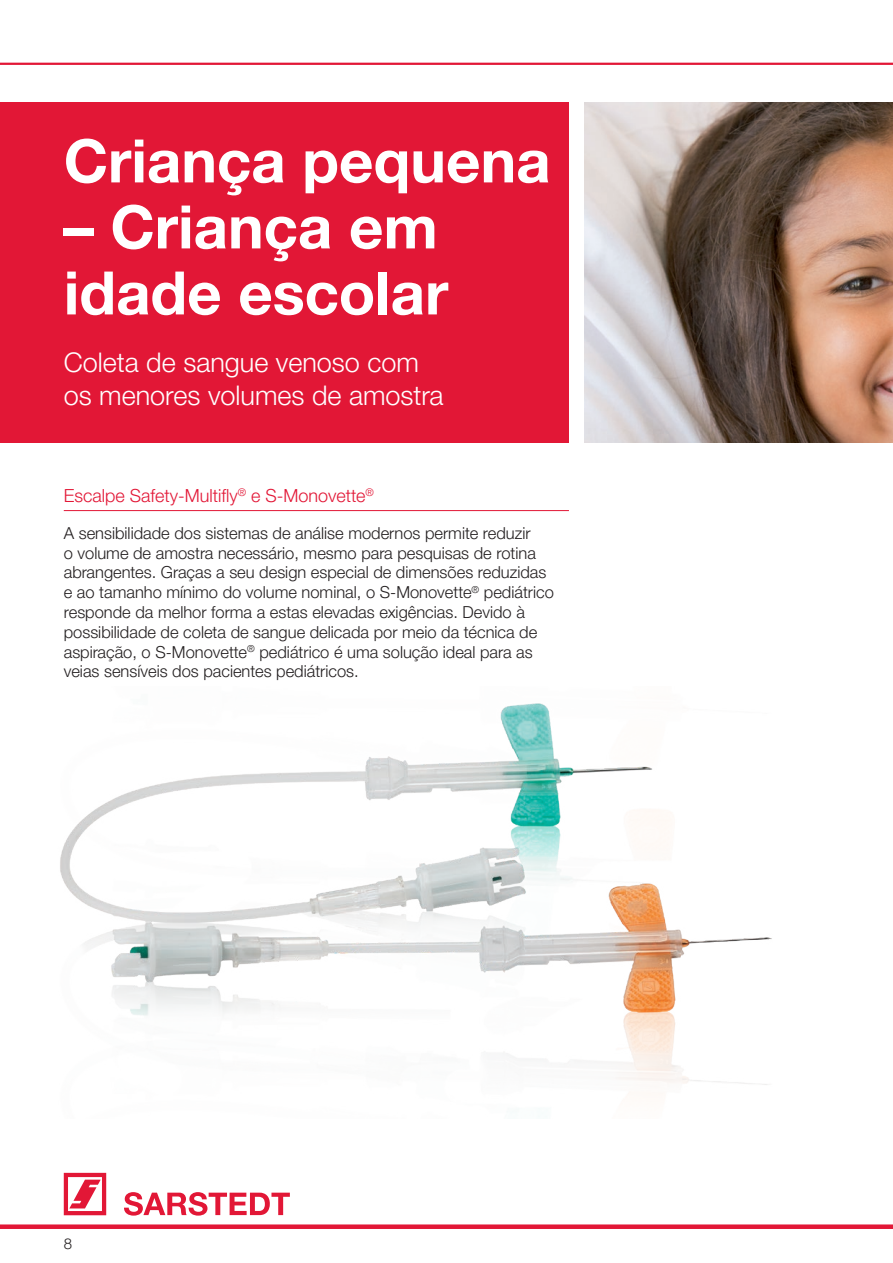
<style>
.page{position:relative;width:893px;height:1263px;background:#fff}
.page>*{position:absolute;margin:0;border:0;box-sizing:border-box;transform-origin:0 0}
.t1{font:700 60px/66px "Helvetica Neue LTW1 G";color:#fff}
.t2{font:300 27px/32.4px "Helvetica Neue LTW1 G";color:#fff}
.t3{font:300 18px "Helvetica Neue LTW1 G";color:#e21736}
.t4{font:300 16.5px/19.8px "Helvetica Neue LTW1 G";color:#231f20}
.t5{font:300 15px "Helvetica Neue LTW1 G";color:#231f20}
</style>
<div class="page">
<div style="left:0;top:1224px;width:893px;height:5px;background:#e21736"></div>
<svg style="left:64px;top:1173px;width:42px;height:42px"></svg>
<svg style="left:124px;top:1192px;width:166px;height:23px"></svg>
<img style="left:60px;top:703px;width:712px;height:391px">
<img style="left:584px;top:102px;width:309px;height:340px">
<hr style="left:64px;top:510px;width:505px;height:1px;background:#e21736">
<div style="left:0;top:102px;width:569px;height:340px;background:#e21736"></div>
<hr style="left:0;top:63px;width:893px;height:2px;background:#e21736">
<h1 class="t1" style="left:64px;top:128px;width:488px">Criança pequena</h1>
<h1 class="t1" style="left:64px;top:194px;width:386px">– Criança em idade escolar</h1>
<h2 class="t2" style="left:64px;top:346px;width:381px">Coleta de sangue venoso com os menores volumes de amostra</h2>
<p class="t3" style="left:64px;top:484px;width:312px">Escalpe Safety-Multifly<sup>®</sup> e S-Monovette<sup>®</sup></p>
<p class="t4" style="left:64px;top:523px;width:492px">A sensibilidade dos sistemas de análise modernos permite reduzir<br>o volume de amostra necessário, mesmo para pesquisas de rotina abrangentes. Graças a seu design especial de dimensões reduzidas e ao tamanho mínimo do volume nominal, o S-Monovette<sup>®</sup> pediátrico responde da melhor forma a estas elevadas exigências. Devido à possibilidade de coleta de sangue delicada por meio da técnica de aspiração, o S-Monovette<sup>®</sup> pediátrico é uma solução ideal para as veias sensíveis dos pacientes pediátricos.</p>
<p class="t5" style="left:64px;top:1234px;width:10px">8</p>
</div>
